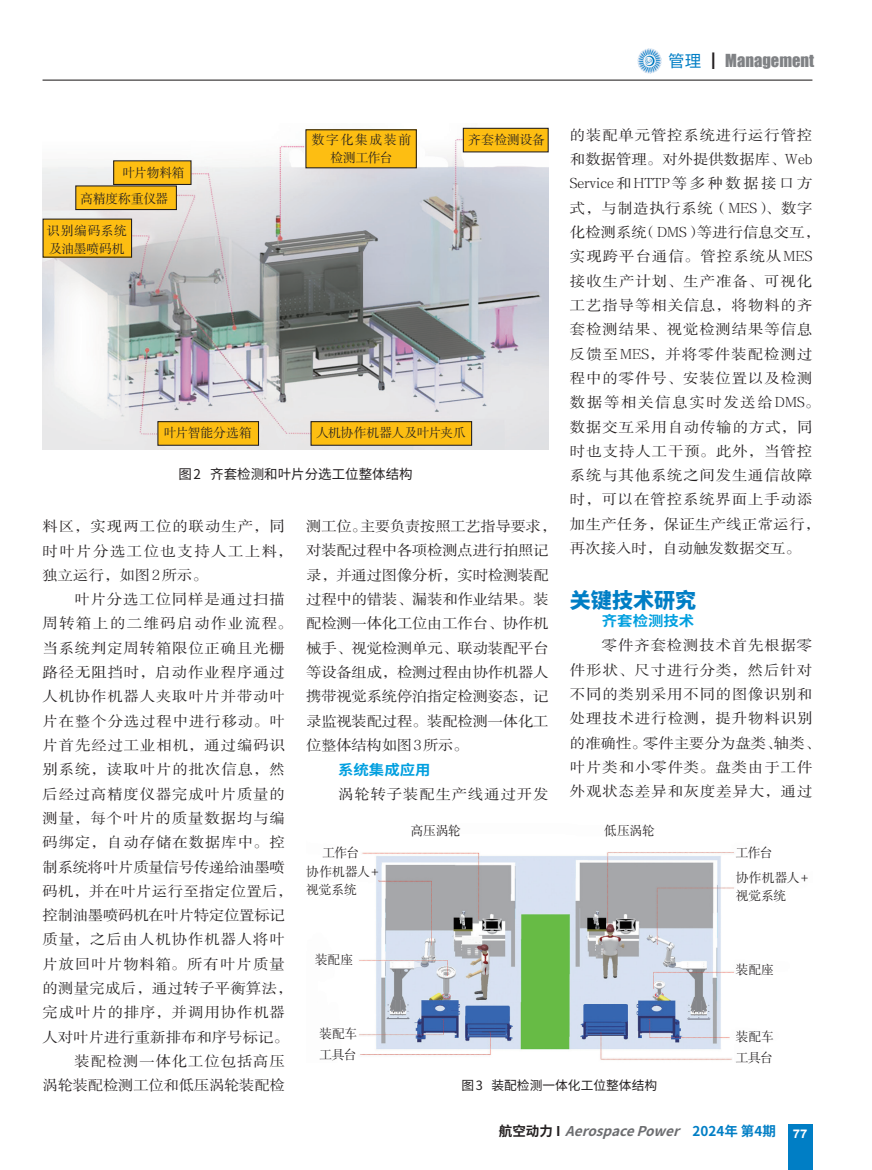
<style>
.page{position:relative;width:872px;height:1170px;background:#fff}
.page>*{position:absolute;margin:0;border:0;box-sizing:border-box;transform-origin:0 0}
.t1{font:800 21px "Source Han Sans CN";color:#007ec5}
.t2{font:16.5px "Impact";color:#808285}
.t3{font:14.25px/24.3px "FZSSJW GB1 0";letter-spacing:.055em;color:#231f20;scale:1.08 1}
.t4{font:14.25px/24.3px "FZSSJW GB1 0";letter-spacing:-.015em;color:#231f20;scale:1.08 1}
.t5{font:14.25px "FZSSJW GB1 0";letter-spacing:.02em;color:#231f20;scale:1.08 1}
.t6{font:14.25px "FZSSJW GB1 0";color:#231f20;scale:1.08 1}
.t7{font:14.25px "FZSSJW GB1 0";letter-spacing:.095em;color:#231f20;scale:1.08 1}
.t8{font:700 14.25px "Source Han Sans CN";color:#009fdf;scale:1.08 1}
.t9{font:italic 700 13.5px "Source Han Sans CN";color:#6c6d70}
.t10{font:13.5px "Source Han Sans CN";color:#231f20}
.t11{font:12.75px/18px "FZSSJW GB1 0";letter-spacing:-.015em;color:#231f20}
.t12{font:12.75px "Source Han Sans CN";color:#231f20}
.t13{font:12.75px/18px "FZSSJW GB1 0";letter-spacing:.125em;color:#231f20;text-align:center}
.t14{font:12.75px/18px "FZSSJW GB1 0";letter-spacing:.01em;color:#231f20}
.s1{font-family:"Source Han Sans CN";color:#007ec5}
.s2{font-family:"Source Han Sans CN";color:#231f20}
.s3{font-style:normal;color:#231f20}
.s4{font-style:normal;color:#007ec5}
</style>
<div class="page">
<div style="left:787px;top:1124px;width:25px;height:45px;background:#007ec5"></div>
<img style="left:637px;top:49px;width:24px;height:24px">
<hr style="left:43px;top:80px;width:769px;height:1px;background:#231f20">
<img style="left:359px;top:852px;width:375px;height:208px">
<img style="left:43px;top:127px;width:506px;height:322px">
<div style="left:158px;top:421px;width:100px;height:24px;background:#fdbe12"></div>
<div style="left:157px;top:421px;width:102px;height:25px;border:1px solid #231f20"></div>
<div style="left:463px;top:128px;width:85px;height:24px;background:#fdbe12"></div>
<div style="left:463px;top:128px;width:86px;height:24px;border:1px solid #231f20"></div>
<div style="left:76px;top:186px;width:100px;height:23px;background:#fdbe12"></div>
<div style="left:75px;top:185px;width:102px;height:25px;border:1px solid #231f20"></div>
<div style="left:114px;top:161px;width:77px;height:23px;background:#fdbe12"></div>
<div style="left:113px;top:160px;width:78px;height:25px;border:1px solid #231f20"></div>
<div style="left:43px;top:219px;width:89px;height:38px;background:#fdbe12"></div>
<div style="left:306px;top:130px;width:110px;height:38px;background:#fdbe12"></div>
<div style="left:305px;top:129px;width:112px;height:39px;border:1px solid #231f20"></div>
<div style="left:311px;top:421px;width:160px;height:24px;background:#fdbe12"></div>
<div style="left:310px;top:421px;width:162px;height:25px;border:1px solid #231f20"></div>
<p class="t2" style="left:668px;top:48px;width:147px"><span class="s1">管理</span> <span class="s2">┃</span> Management</p>
<p class="t3" style="left:570px;top:123px;width:233px">的装配单元管控系统进行运行管控和数据管理。对外提供数据库、Web<br>Service和HTTP等多种数据接口方式，与制造执行系统（MES）、数字化检测系统（DMS）等进行信息交互，实现跨平台通信。管控系统从MES接收生产计划、生产准备、可视化工艺指导等相关信息，将物料的齐套检测结果、视觉检测结果等信息反馈至MES，并将零件装配检测过程中的零件号、安装位置以及检测数据等相关信息实时发送给DMS。数据交互采用自动传输的方式，同时也支持人工干预。此外，当管控系统与其他系统之间发生通信故障时，可以在管控系统界面上手动添加生产任务，保证生产线正常运行，再次接入时，自动触发数据交互。</p>
<h1 class="t1" style="left:570px;top:588px;width:127px">关键技术研究</h1>
<p class="t8" style="left:602px;top:613px;width:87px">齐套检测技术</p>
<p class="t3" style="left:570px;top:633px;width:233px;text-indent:32px">零件齐套检测技术首先根据零件形状、尺寸进行分类，然后针对不同的类别采用不同的图像识别和处理技术进行检测，提升物料识别的准确性。零件主要分为盘类、轴类、叶片类和小零件类。盘类由于工件外观状态差异和灰度差异大，通过</p>
<p class="t11" style="left:468px;top:131px;width:78px">齐套检测设备</p>
<p class="t13" style="left:312px;top:131px;width:101px">数字化集成装前检测工作台</p>
<p class="t11" style="left:123px;top:164px;width:63px">叶片物料箱</p>
<p class="t11" style="left:81px;top:190px;width:89px">高精度称重仪器</p>
<p class="t14" style="left:47px;top:221px;width:81px">识别编码系统及油墨喷码机</p>
<p class="t11" style="left:164px;top:424px;width:90px">叶片智能分选箱</p>
<p class="t11" style="left:316px;top:424px;width:151px">人机协作机器人及叶片夹爪</p>
<p class="t10" style="left:178px;top:466px;width:236px">图 2 齐套检测和叶片分选工位整体结构</p>
<p class="t4" style="left:306px;top:514px;width:233px">测工位。主要负责按照工艺指导要求，对装配过程中各项检测点进行拍照记录，并通过图像分析，实时检测装配过程中的错装、漏装和作业结果。装配检测一体化工位由工作台、协作机械手、视觉检测单元、联动装配平台等设备组成，检测过程由协作机器人携带视觉系统停泊指定检测姿态，记录监视装配过程。装配检测一体化工位整体结构如图3所示。</p>
<p class="t8" style="left:338px;top:761px;width:87px">系统集成应用</p>
<p class="t3" style="left:338px;top:781px;width:196px">涡轮转子装配生产线通过开发</p>
<p class="t3" style="left:43px;top:514px;width:233px">料区，实现两工位的联动生产，同时叶片分选工位也支持人工上料，独立运行，如图 2 所示。</p>
<p class="t3" style="left:74px;top:587px;width:196px">叶片分选工位同样是通过扫描</p>
<p class="t7" style="left:43px;top:616px;width:233px">周转箱上的二维码启动作业流程。</p>
<p class="t3" style="left:43px;top:636px;width:226px">当系统判定周转箱限位正确且光栅</p>
<p class="t3" style="left:43px;top:660px;width:226px">路径无阻挡时，启动作业程序通过</p>
<p class="t3" style="left:43px;top:684px;width:226px">人机协作机器人夹取叶片并带动叶</p>
<p class="t3" style="left:43px;top:709px;width:226px">片在整个分选过程中进行移动。叶</p>
<p class="t3" style="left:43px;top:733px;width:226px">片首先经过工业相机，通过编码识</p>
<p class="t3" style="left:43px;top:757px;width:226px">别系统，读取叶片的批次信息，然</p>
<p class="t3" style="left:43px;top:782px;width:226px">后经过高精度仪器完成叶片质量的</p>
<p class="t3" style="left:43px;top:806px;width:226px">测量，每个叶片的质量数据均与编</p>
<p class="t3" style="left:43px;top:830px;width:226px">码绑定，自动存储在数据库中。控</p>
<p class="t4" style="left:43px;top:854px;width:226px">制系统将叶片质量信号传递给油墨喷</p>
<p class="t5" style="left:43px;top:883px;width:233px">码机，并在叶片运行至指定位置后，</p>
<p class="t4" style="left:43px;top:903px;width:226px">控制油墨喷码机在叶片特定位置标记</p>
<p class="t3" style="left:43px;top:927px;width:226px">质量，之后由人机协作机器人将叶</p>
<p class="t3" style="left:43px;top:952px;width:226px">片放回叶片物料箱。所有叶片质量</p>
<p class="t5" style="left:43px;top:980px;width:233px">的测量完成后，通过转子平衡算法，</p>
<p class="t3" style="left:43px;top:1000px;width:226px">完成叶片的排序，并调用协作机器</p>
<p class="t6" style="left:43px;top:1029px;width:230px">人对叶片进行重新排布和序号标记。</p>
<p class="t3" style="left:74px;top:1049px;width:196px">装配检测一体化工位包括高压</p>
<p class="t4" style="left:43px;top:1073px;width:226px">涡轮装配检测工位和低压涡轮装配检</p>
<p class="t11" style="left:411px;top:821px;width:52px">高压涡轮</p>
<p class="t11" style="left:604px;top:821px;width:52px">低压涡轮</p>
<p class="t11" style="left:322px;top:843px;width:38px">工作台</p>
<p class="t11" style="left:736px;top:843px;width:38px">工作台</p>
<p class="t11" style="left:306px;top:862px;width:74px">协作机器人+视觉系统</p>
<p class="t11" style="left:736px;top:868px;width:74px">协作机器人+视觉系统</p>
<p class="t11" style="left:315px;top:950px;width:40px">装配座</p>
<p class="t11" style="left:736px;top:961px;width:40px">装配座</p>
<p class="t11" style="left:319px;top:1025px;width:39px">装配车</p>
<p class="t11" style="left:736px;top:1028px;width:39px">装配车</p>
<p class="t11" style="left:319px;top:1045px;width:38px">工具台</p>
<p class="t11" style="left:736px;top:1048px;width:38px">工具台</p>
<p class="t12" style="left:461px;top:1078px;width:197px">图 3 装配检测一体化工位整体结构</p>
<p class="t9" style="left:499px;top:1123px;width:310px"><span class="s3">航空动力 I</span> AerospacePower <span class="s4">2 0 2 4 年 第 4 期</span> <sub>7</sub> <sub>7</sub></p>
</div>
